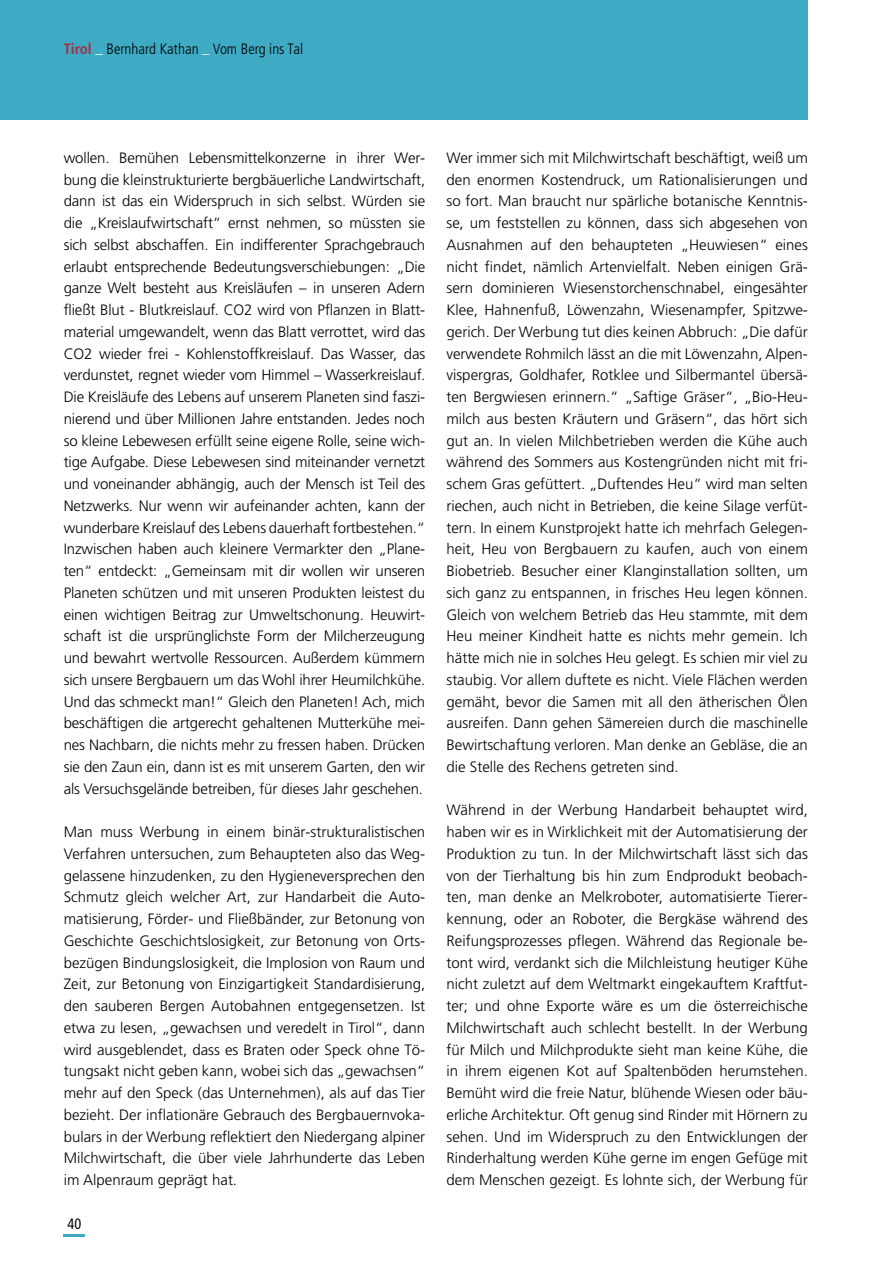
<style>
.page{position:relative;width:893px;height:1263px;background:#fff}
.page>*{position:absolute;margin:0;border:0;box-sizing:border-box;transform-origin:0 0}
.t1{font:300 15px/21.8px "Frutiger";color:#000;text-align:justify}
.t2{font:300 condensed 15px "Frutiger";color:#000}
.t3{font:condensed 15px "Frutiger";color:#000;scale:.95 1}
.s1{font-weight:700;color:#a43043}
.s2{font-weight:700;color:#fff}
.s3{font-weight:900;color:#fff}
</style>
<div class="page">
<hr style="left:64px;top:1234px;width:21px;height:2px;background:#3eaac4">
<div style="left:0;top:0;width:808px;height:119px;background:#3eaac4"></div>
<p class="t2" style="left:64px;top:40px;width:241px"><span class="s1">Tirol</span> <span class="s2">_</span> Bernhard Kathan <span class="s3">_</span> Vom Berg ins Tal</p>
<p class="t1" style="left:64px;top:147px;width:363px">wollen. Bemühen Lebensmittelkonzerne in ihrer Wer&shy;bung die kleinstrukturierte bergbäuerliche Landwirtschaft, dann ist das ein Widerspruch in sich selbst. Würden sie die „Kreislaufwirtschaft“ ernst nehmen, so müssten sie sich selbst abschaffen. Ein indifferenter Sprachgebrauch erlaubt entsprechende Bedeutungsverschiebungen: „Die ganze Welt besteht aus Kreisläufen – in unseren Adern fließt Blut - Blutkreislauf. CO2 wird von Pflanzen in Blatt&shy;material umgewandelt, wenn das Blatt verrottet, wird das CO2 wieder frei - Kohlenstoffkreislauf. Das Wasser, das verdunstet, regnet wieder vom Himmel – Wasserkreislauf.<br>Die Kreisläufe des Lebens auf unserem Planeten sind faszi&shy;nierend und über Millionen Jahre entstanden. Jedes noch so kleine Lebewesen erfüllt seine eigene Rolle, seine wich&shy;tige Aufgabe. Diese Lebewesen sind miteinander vernetzt und voneinander abhängig, auch der Mensch ist Teil des Netzwerks. Nur wenn wir aufeinander achten, kann der wunderbare Kreislauf des Lebens dauerhaft fortbestehen.“ Inzwischen haben auch kleinere Vermarkter den „Plane&shy;ten“ entdeckt: „Gemeinsam mit dir wollen wir unseren Planeten schützen und mit unseren Produkten leistest du einen wichtigen Beitrag zur Umweltschonung. Heuwirt&shy;schaft ist die ursprünglichste Form der Milcherzeugung und bewahrt wertvolle Ressourcen. Außerdem kümmern sich unsere Bergbauern um das Wohl ihrer Heumilchkühe.<br>Und das schmeckt man!“ Gleich den Planeten! Ach, mich beschäftigen die artgerecht gehaltenen Mutterkühe mei&shy;nes Nachbarn, die nichts mehr zu fressen haben. Drücken sie den Zaun ein, dann ist es mit unserem Garten, den wir als Versuchsgelände betreiben, für dieses Jahr geschehen.</p>
<p class="t1" style="left:64px;top:821px;width:363px">Man muss Werbung in einem binär-strukturalistischen Verfahren untersuchen, zum Behaupteten also das Weg&shy;gelassene hinzudenken, zu den Hygieneversprechen den Schmutz gleich welcher Art, zur Handarbeit die Auto&shy;matisierung, Förder- und Fließbänder, zur Betonung von Geschichte Geschichtslosigkeit, zur Betonung von Orts&shy;bezügen Bindungslosigkeit, die Implosion von Raum und Zeit, zur Betonung von Einzigartigkeit Standardisierung, den sauberen Bergen Autobahnen entgegensetzen. Ist etwa zu lesen, „gewachsen und veredelt in Tirol“, dann wird ausgeblendet, dass es Braten oder Speck ohne Tö&shy;tungsakt nicht geben kann, wobei sich das „gewachsen“ mehr auf den Speck (das Unternehmen), als auf das Tier bezieht. Der inflationäre Gebrauch des Bergbauernvoka&shy;bulars in der Werbung reflektiert den Niedergang alpiner Milchwirtschaft, die über viele Jahrhunderte das Leben im Alpenraum geprägt hat.</p>
<p class="t3" style="left:68px;top:1215px;width:16px">40</p>
<p class="t1" style="left:446px;top:147px;width:363px">Wer immer sich mit Milchwirtschaft beschäftigt, weiß um den enormen Kostendruck, um Rationalisierungen und so fort. Man braucht nur spärliche botanische Kenntnis&shy;se, um feststellen zu können, dass sich abgesehen von Ausnahmen auf den behaupteten „Heuwiesen“ eines nicht findet, nämlich Artenvielfalt. Neben einigen Grä&shy;sern dominieren Wiesenstorchenschnabel, eingesähter Klee, Hahnenfuß, Löwenzahn, Wiesenampfer, Spitzwe&shy;gerich. Der Werbung tut dies keinen Abbruch: „Die dafür verwendete Rohmilch lässt an die mit Löwenzahn, Alpen&shy;vispergras, Goldhafer, Rotklee und Silbermantel übersä&shy;ten Bergwiesen erinnern.“ „Saftige Gräser“, „Bio-Heu&shy;milch aus besten Kräutern und Gräsern“, das hört sich gut an. In vielen Milchbetrieben werden die Kühe auch während des Sommers aus Kostengründen nicht mit fri&shy;schem Gras gefüttert. „Duftendes Heu“ wird man selten riechen, auch nicht in Betrieben, die keine Silage verfüt&shy;tern. In einem Kunstprojekt hatte ich mehrfach Gelegen&shy;heit, Heu von Bergbauern zu kaufen, auch von einem Biobetrieb. Besucher einer Klanginstallation sollten, um sich ganz zu entspannen, in frisches Heu legen können.<br>Gleich von welchem Betrieb das Heu stammte, mit dem Heu meiner Kindheit hatte es nichts mehr gemein. Ich hätte mich nie in solches Heu gelegt. Es schien mir viel zu staubig. Vor allem duftete es nicht. Viele Flächen werden gemäht, bevor die Samen mit all den ätherischen Ölen ausreifen. Dann gehen Sämereien durch die maschinelle Bewirtschaftung verloren. Man denke an Gebläse, die an die Stelle des Rechens getreten sind.</p>
<p class="t1" style="left:446px;top:799px;width:363px">Während in der Werbung Handarbeit behauptet wird, haben wir es in Wirklichkeit mit der Automatisierung der Produktion zu tun. In der Milchwirtschaft lässt sich das von der Tierhaltung bis hin zum Endprodukt beobach&shy;ten, man denke an Melkroboter, automatisierte Tierer&shy;kennung, oder an Roboter, die Bergkäse während des Reifungsprozesses pflegen. Während das Regionale be&shy;tont wird, verdankt sich die Milchleistung heutiger Kühe nicht zuletzt auf dem Weltmarkt eingekauftem Kraftfut&shy;ter; und ohne Exporte wäre es um die österreichische Milchwirtschaft auch schlecht bestellt. In der Werbung für Milch und Milchprodukte sieht man keine Kühe, die in ihrem eigenen Kot auf Spaltenböden herumstehen.<br>Bemüht wird die freie Natur, blühende Wiesen oder bäu&shy;erliche Architektur. Oft genug sind Rinder mit Hörnern zu sehen. Und im Widerspruch zu den Entwicklungen der Rinderhaltung werden Kühe gerne im engen Gefüge mit dem Menschen gezeigt. Es lohnte sich, der Werbung für</p>
</div>
